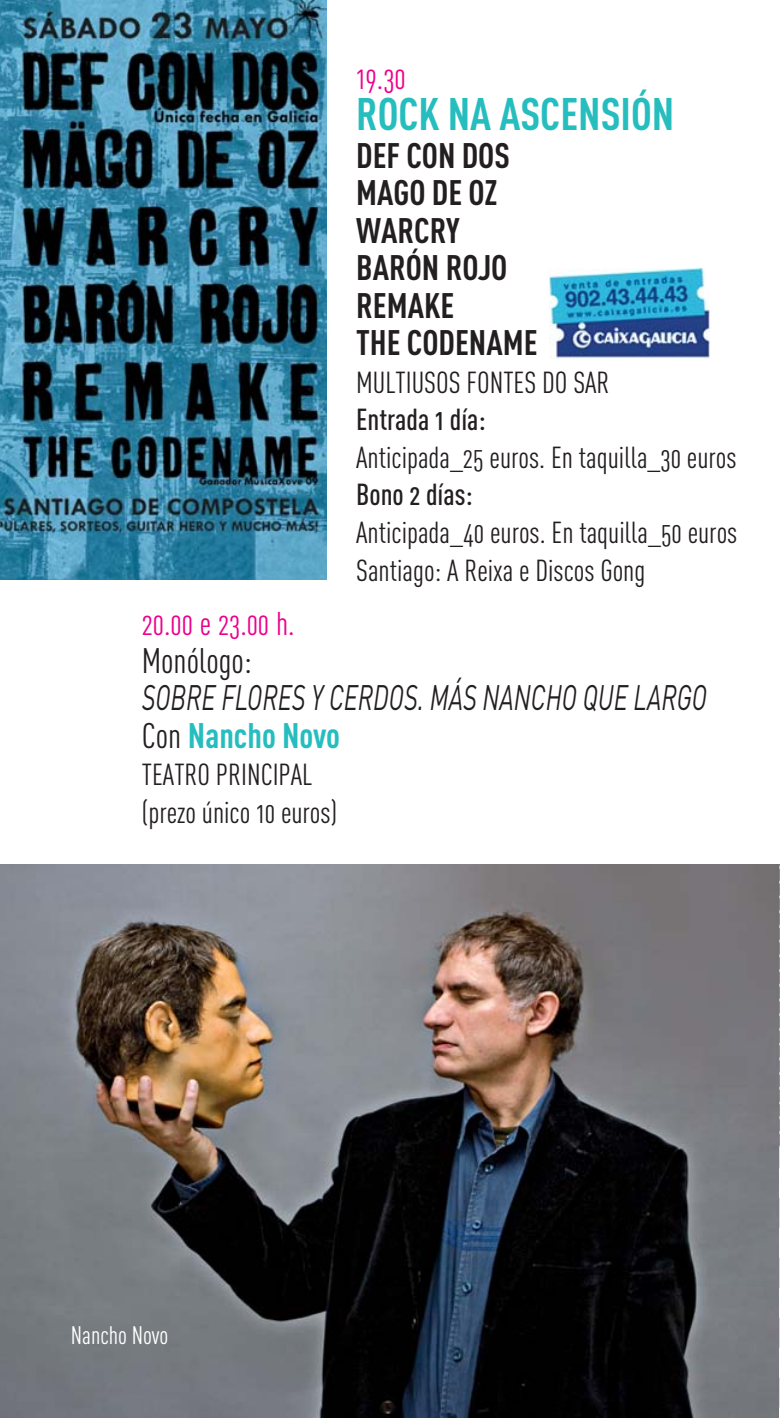
<style>
.page{position:relative;width:780px;height:1418px;background:#fff}
.page>*{position:absolute;margin:0;border:0;box-sizing:border-box;transform-origin:0 0}
.t1{font:45px "DIN Cond Bold Alternate";color:#26bdbe}
.t2{font:35px/37.5px "DIN Cond Bold Alternate";color:#231f20}
.t3{font:italic 35px "DIN";color:#231f20;scale:.7 1}
.t4{font:35px "DIN Cond Bold Alternate";color:#26bdbe}
.t5{font:35px "DIN Cond Regular Alternate";color:#231f20}
.t6{font:32.5px "DIN Cond Regular Alternate";color:#ec008c}
.t7{font:30px/37.5px "DIN Cond Regular Alternate";color:#231f20}
.t8{font:30px "DIN Cond Medium Alternate";color:#231f20}
.t9{font:25px "DIN Cond Regular Alternate";color:#fff}
.s1{font-family:"DIN Cond Regular Alternate";color:#231f20}
</style>
<div class="page">
<img style="left:0;top:0;width:326px;height:579px">
<img style="left:0;top:865px;width:779px;height:552px">
<img style="left:779px;top:865px;width:1px;height:547px">
<img style="left:779px;top:1148px;width:1px;height:264px">
<img style="left:549px;top:269px;width:160px;height:89px">
<p class="t6" style="left:356px;top:66px;width:51px">19.30</p>
<h1 class="t1" style="left:356px;top:98px;width:319px">ROCK NA ASCENSIÓN</h1>
<p class="t2" style="left:356px;top:140px;width:183px">DEF CON DOS<br>MAGO DE OZ<br>WARCRY<br>BARÓN ROJO<br>REMAKE<br>THE CODENAME</p>
<p class="t7" style="left:356px;top:366px;width:255px">MULTIUSOS FONTES DO SAR</p>
<p class="t8" style="left:356px;top:409px;width:131px">Entrada 1 día:</p>
<p class="t7" style="left:356px;top:441px;width:382px">Anticipada_25 euros. En taquilla_30 euros</p>
<p class="t8" style="left:356px;top:484px;width:118px">Bono 2 días:</p>
<p class="t7" style="left:356px;top:516px;width:382px">Anticipada_40 euros. En taquilla_50 euros<br>Santiago: A Reixa e Discos Gong</p>
<p class="t6" style="left:142px;top:612px;width:154px">20.00 e 23.00 h.</p>
<p class="t5" style="left:142px;top:647px;width:111px">Monólogo:</p>
<p class="t3" style="left:142px;top:685px;width:808px">SOBRE FLORES Y CERDOS. MÁS NANCHO QUE LARGO</p>
<p class="t4" style="left:142px;top:722px;width:200px"><span class="s1">Con</span> Nancho Novo</p>
<p class="t7" style="left:142px;top:758px;width:197px">TEATRO PRINCIPAL (prezo único 10 euros)</p>
<p class="t9" style="left:71px;top:1326px;width:99px">Nancho Novo</p>
</div>
